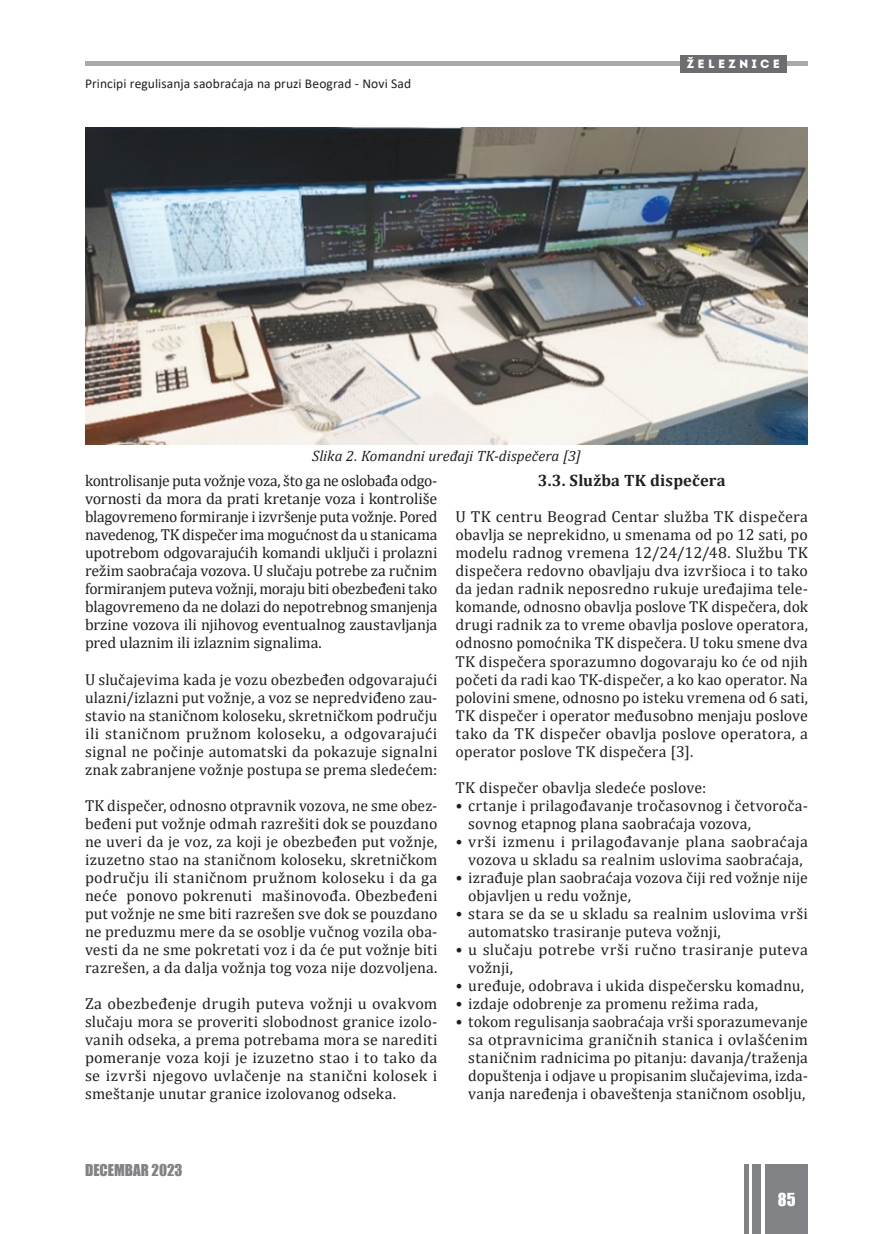
<style>
.page{position:relative;width:893px;height:1234px;background:#fff}
.page>*{position:absolute;margin:0;border:0;box-sizing:border-box;transform-origin:0 0}
.t1{font:700 16.5px "Cambria";letter-spacing:.01em;color:#231f20}
.t2{font:16.5px "Impact";color:#fff}
.t3{font:15.9px/18px "Cambria";letter-spacing:.01em;color:#231f20;text-align:justify}
.t4{font:italic 15px "Cambria";color:#231f20}
.t5{font:15px "Impact";color:#808285}
.t6{font:13.5px "Calibri";letter-spacing:.005em;color:#231f20}
.t7{font:12px "Intro";color:#fff}
</style>
<div class="page">
<div style="left:765px;top:1163px;width:43px;height:70px;background:#808285"></div>
<div style="left:753px;top:1163px;width:8px;height:70px;background:#808285"></div>
<hr style="left:744px;top:1163px;width:4px;height:70px;background:#808285">
<hr style="left:85px;top:62px;width:723px;height:4px;background:#a8a9ad">
<div style="left:680px;top:55px;width:107px;height:17px;background:#6c6d70"></div>
<img style="left:85px;top:128px;width:723px;height:316px">
<p class="t6" style="left:85px;top:74px;width:328px">Principi regulisanja saobraćaja na pruzi Beograd - Novi Sad</p>
<p class="t7" style="left:687px;top:57px;width:95px">Ž E L E Z N I C E</p>
<p class="t4" style="left:312px;top:445px;width:270px">Slika 2. Komandni uređaji TK-dispečera [3]</p>
<p class="t3" style="left:85px;top:472px;width:354px">kontrolisanje puta vožnje voza, što ga ne oslobađa odgo&shy;vornosti da mora da prati kretanje voza i kontroliše blagovremeno formiranje i izvršenje puta vožnje. Pored navedenog, TK dispečer ima mogućnost da u stanicama upotrebom odgovarajućih komandi uključi i prolazni režim saobraćaja vozova. U slučaju potrebe za ručnim formiranjem puteva vožnji, moraju biti obezbeđeni tako blagovremeno da ne dolazi do nepotrebnog smanjenja brzine vozova ili njihovog eventualnog zaustavljanja pred ulaznim ili izlaznim signalima.</p>
<p class="t3" style="left:85px;top:670px;width:354px">U slučajevima kada je vozu obezbeđen odgovarajući ulazni/izlazni put vožnje, a voz se nepredviđeno zau&shy;stavio na staničnom koloseku, skretničkom području ili staničnom pružnom koloseku, a odgovarajući signal ne počinje automatski da pokazuje signalni znak zabranjene vožnje postupa se prema sledećem:</p>
<p class="t3" style="left:85px;top:796px;width:354px">TK dispečer, odnosno otpravnik vozova, ne sme obez&shy;beđeni put vožnje odmah razrešiti dok se pouzdano ne uveri da je voz, za koji je obezbeđen put vožnje, izuzetno stao na staničnom koloseku, skretničkom području ili staničnom pružnom koloseku i da ga neće ponovo pokrenuti mašinovođa. Obezbeđeni put vožnje ne sme biti razrešen sve dok se pouzdano ne preduzmu mere da se osoblje vučnog vozila oba&shy;vesti da ne sme pokretati voz i da će put vožnje biti razrešen, a da dalja vožnja tog voza nije dozvoljena.</p>
<p class="t3" style="left:85px;top:994px;width:354px">Za obezbeđenje drugih puteva vožnji u ovakvom slučaju mora se proveriti slobodnost granice izolo&shy;vanih odseka, a prema potrebama mora se narediti pomeranje voza koji je izuzetno stao i to tako da se izvrši njegovo uvlačenje na stanični kolosek i smeštanje unutar granice izolovanog odseka.</p>
<p class="t1" style="left:538px;top:469px;width:189px">3.3. Služba TK dispečera</p>
<p class="t3" style="left:455px;top:508px;width:354px">U TK centru Beograd Centar služba TK dispečera obavlja se neprekidno, u smenama od po 12 sati, po modelu radnog vremena 12/24/12/48. Službu TK dispečera redovno obavljaju dva izvršioca i to tako da jedan radnik neposredno rukuje uređajima tele&shy;komande, odnosno obavlja poslove TK dispečera, dok drugi radnik za to vreme obavlja poslove operatora, odnosno pomoćnika TK dispečera. U toku smene dva TK dispečera sporazumno dogovaraju ko će od njih početi da radi kao TK-dispečer, a ko kao operator. Na polovini smene, odnosno po isteku vremena od 6 sati, TK dispečer i operator međusobno menjaju poslove tako da TK dispečer obavlja poslove operatora, a operator poslove TK dispečera [3].</p>
<p class="t3" style="left:468px;top:778px;width:341px;text-align:left;text-indent:-13px">TK dispečer obavlja sledeće poslove:<br>crtanje i prilagođavanje tročasovnog i četvoroča&shy;sovnog etapnog plana saobraćaja vozova,<br>vrši izmenu i prilagođavanje plana saobraćaja vozova u skladu sa realnim uslovima saobraćaja, izrađuje plan saobraćaja vozova čiji red vožnje nije objavljen u redu vožnje,<br>stara se da se u skladu sa realnim uslovima vrši automatsko trasiranje puteva vožnji,<br>u slučaju potrebe vrši ručno trasiranje puteva vožnji,<br>uređuje, odobrava i ukida dispečersku komadnu, izdaje odobrenje za promenu režima rada,<br>tokom regulisanja saobraćaja vrši sporazumevanje sa otpravnicima graničnih stanica i ovlašćenim staničnim radnicima po pitanju: davanja/traženja dopuštenja i odjave u propisanim slučajevima, izda&shy;vanja naređenja i obaveštenja staničnom osoblju,</p>
<p class="t5" style="left:85px;top:1158px;width:99px">DECEMBAR 2023</p>
<p class="t2" style="left:778px;top:1185px;width:19px">85</p>
</div>
